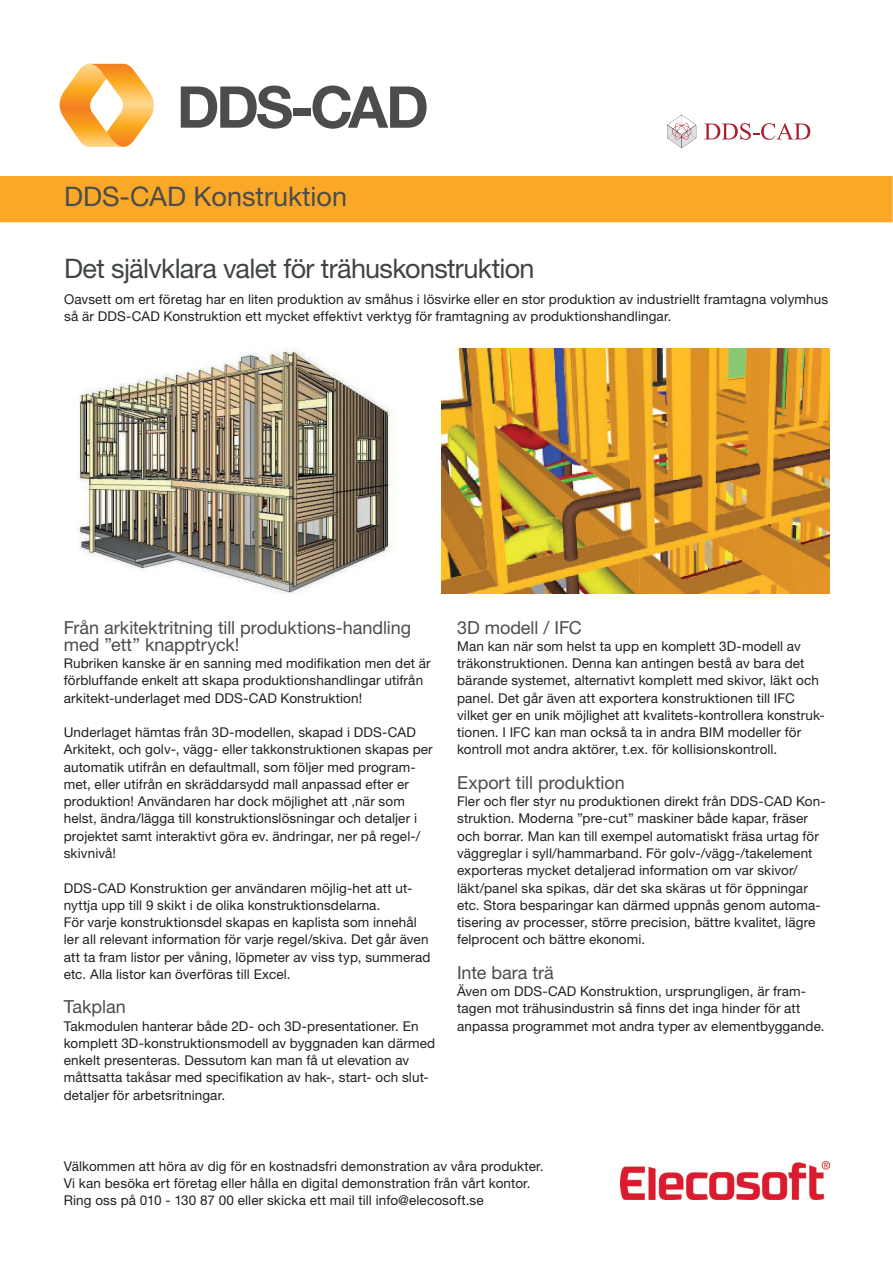
<style>
.page{position:relative;width:893px;height:1263px;background:#fff}
.page>*{position:absolute;margin:0;border:0;box-sizing:border-box;transform-origin:0 0}
.Rubrik_2{font:27px "Helvetica Neue LT Std";letter-spacing:-.025em;color:#414445}
.t1{font:27px "Helvetica Neue LT Std";color:#4b4c4d}
.Brödtext{font:18px/17.2px "Helvetica Neue LT Std";letter-spacing:-.005em;color:#4b4c4d}
.Brödtext-2{font:13.5px/17.2px "Helvetica Neue LT Std";letter-spacing:.01em;color:#231f20}
</style>
<div class="page">
<svg style="left:60px;top:64px;width:94px;height:83px"></svg>
<svg style="left:181px;top:86px;width:111px;height:43px"></svg>
<div style="left:293px;top:108px;width:17px;height:7px;background:#4b4c4d"></div>
<svg style="left:312px;top:86px;width:115px;height:43px"></svg>
<img style="left:78px;top:349px;width:317px;height:245px">
<img style="left:441px;top:349px;width:388px;height:244px">
<div style="left:0;top:176px;width:893px;height:46px;background:#faa827"></div>
<img style="left:620px;top:1161px;width:209px;height:38px">
<svg style="left:667px;top:115px;width:29px;height:33px"></svg>
<svg style="left:704px;top:123px;width:106px;height:17px"></svg>
<p class="t1" style="left:64px;top:181px;width:285px">DDS-CAD Konstruktion</p>
<p class="Rubrik_2" style="left:64px;top:252px;width:472px">Det självklara valet för trähuskonstruktion</p>
<p class="Brödtext-2" style="left:64px;top:290px;width:766px">Oavsett om ert företag har en liten produktion av småhus i lösvirke eller en stor produktion av industriellt framtagna volymhus så är DDS-CAD Konstruktion ett mycket effektivt verktyg för framtagning av produktionshandlingar.</p>
<p class="Brödtext" style="left:64px;top:618px;width:349px">Från arkitektritning till produktions-handling med ”ett” knapptryck!</p>
<p class="Brödtext-2" style="left:64px;top:655px;width:368px">Rubriken kanske är en sanning med modifikation men det är förbluffande enkelt att skapa produktionshandlingar utifrån arkitekt-underlaget med DDS-CAD Konstruktion!</p>
<p class="Brödtext-2" style="left:64px;top:724px;width:370px">Underlaget hämtas från 3D-modellen, skapad i DDS-CAD Arkitekt, och golv-, vägg- eller takkonstruktionen skapas per automatik utifrån en defaultmall, som följer med program&shy;met, eller utifrån en skräddarsydd mall anpassad efter er produktion! Användaren har dock möjlighet att ,när som helst, ändra/lägga till konstruktionslösningar och detaljer i projektet samt interaktivt göra ev. ändringar, ner på regel-/ skivnivå!</p>
<p class="Brödtext-2" style="left:64px;top:879px;width:350px">DDS-CAD Konstruktion ger användaren möjlig-het att ut&shy;nyttja upp till 9 skikt i de olika konstruktionsdelarna.</p>
<p class="Brödtext-2" style="left:64px;top:913px;width:355px">För varje konstruktionsdel skapas en kaplista som innehål</p>
<p class="Brödtext-2" style="left:64px;top:931px;width:368px">ler all relevant information för varje regel/skiva. Det går även att ta fram listor per våning, löpmeter av viss typ, summerad etc. Alla listor kan överföras till Excel.</p>
<p class="Brödtext" style="left:64px;top:998px;width:64px">Takplan</p>
<p class="Brödtext-2" style="left:64px;top:1017px;width:373px">Takmodulen hanterar både 2D- och 3D-presentationer. En komplett 3D-konstruktionsmodell av byggnaden kan därmed enkelt presenteras. Dessutom kan man få ut elevation av måttsatta takåsar med specifikation av hak-, start- och slut&shy;detaljer för arbetsritningar.</p>
<p class="Brödtext" style="left:457px;top:618px;width:126px">3D modell / IFC</p>
<p class="Brödtext-2" style="left:457px;top:637px;width:369px">Man kan när som helst ta upp en komplett 3D-modell av träkonstruktionen. Denna kan antingen bestå av bara det bärande systemet, alternativt komplett med skivor, läkt och panel. Det går även att exportera konstruktionen till IFC vilket ger en unik möjlighet att kvalitets-kontrollera konstruk&shy;tionen. I IFC kan man också ta in andra BIM modeller för kontroll mot andra aktörer, t.ex. för kollisionskontroll.</p>
<p class="Brödtext" style="left:457px;top:774px;width:169px">Export till produktion</p>
<p class="Brödtext-2" style="left:457px;top:793px;width:370px">Fler och fler styr nu produktionen direkt från DDS-CAD Kon&shy;struktion. Moderna ”pre-cut” maskiner både kapar, fräser och borrar. Man kan till exempel automatiskt fräsa urtag för väggreglar i syll/hammarband. För golv-/vägg-/takelement exporteras mycket detaljerad information om var skivor/ läkt/panel ska spikas, där det ska skäras ut för öppningar etc. Stora besparingar kan därmed uppnås genom automa&shy;tisering av processer, större precision, bättre kvalitet, lägre felprocent och bättre ekonomi.</p>
<p class="Brödtext" style="left:457px;top:963px;width:98px">Inte bara trä</p>
<p class="Brödtext-2" style="left:457px;top:982px;width:369px">Även om DDS-CAD Konstruktion, ursprungligen, är fram&shy;tagen mot trähusindustrin så finns det inga hinder för att anpassa programmet mot andra typer av elementbyggande.</p>
<p class="Brödtext-2" style="left:64px;top:1157px;width:481px">Välkommen att höra av dig för en kostnadsfri demonstration av våra produkter.<br>Vi kan besöka ert företag eller hålla en digital demonstration från vårt kontor.<br>Ring oss på 010 - 130 87 00 eller skicka ett mail till info@elecosoft.se</p>
</div>
